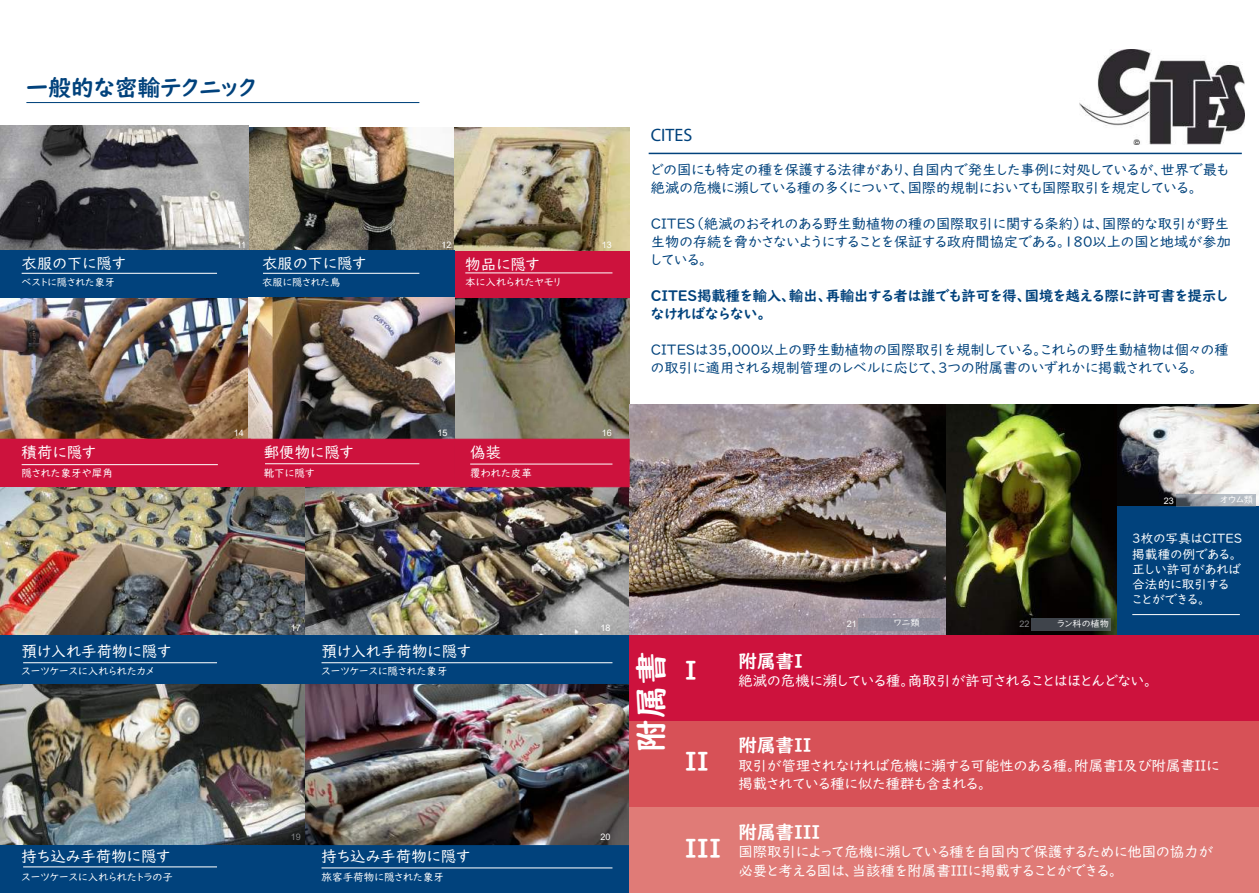
<style>
.page{position:relative;width:1259px;height:893px;background:#fff}
.page>*{position:absolute;margin:0;border:0;box-sizing:border-box;transform-origin:0 0}
.t1{font:32.25px "UD Digi Kyokasho NK B";color:#fff}
.t2{font:25.65px "UD Digi Kyokasho NK B";color:#fff}
.t3{font:22.65px "UD Digi Kyokasho NK B";color:#01427c}
.t4{font:18.45px "UD Digi Kyokasho NK B";color:#fff}
.t5{font:18px "Myriad Pro";color:#01427c}
.t6{font:15.45px "UD Digi Kyokasho NK R";color:#fff}
.t7{font:14.4px/18.5px "UD Digi Kyokasho NK R";color:#fff}
.t8{font:14.25px/18px "UD Digi Kyokasho NK R";color:#01427c}
.t9{font:14.25px/18px "UD Digi Kyokasho NK B";color:#01427c}
.t10{font:12.75px/15.3px "UD Digi Kyokasho NK R";color:#fff}
.t11{font:10.5px "UD Digi Kyokasho NK R";color:#fff}
.t12{font:10.35px "UD Digi Kyokasho NK R";color:#fff}
.t13{font:9.3px "UD Digi Kyokasho NK R";color:#fff}
.t14{font:9px "Arial";color:#fff}
.t15{font:9px "Arial";color:#828487}
</style>
<div class="page">
<hr style="left:26px;top:102px;width:393px;height:1px;background:#01427c">
<img style="left:0;top:298px;width:248px;height:141px">
<img style="left:454px;top:298px;width:175px;height:141px">
<img style="left:0;top:487px;width:306px;height:358px">
<img style="left:306px;top:487px;width:323px;height:148px">
<img style="left:306px;top:684px;width:323px;height:161px">
<img style="left:248px;top:128px;width:206px;height:123px">
<img style="left:0;top:125px;width:248px;height:126px">
<img style="left:1116px;top:404px;width:143px;height:102px">
<div style="left:1116px;top:506px;width:143px;height:129px;background:#01427c"></div>
<hr style="left:1132px;top:614px;width:107px;height:1px;background:#fff">
<img style="left:629px;top:404px;width:487px;height:231px">
<svg style="left:1176px;top:494px;width:79px;height:12px"></svg>
<svg style="left:1031px;top:618px;width:80px;height:12px"></svg>
<div style="left:858px;top:618px;width:82px;height:12px;background:#8b8c9a"></div>
<div style="left:453px;top:439px;width:176px;height:48px;background:#cd123d"></div>
<div style="left:454px;top:251px;width:175px;height:47px;background:#cd123d"></div>
<hr style="left:465px;top:273px;width:147px;height:1px;background:#fff">
<hr style="left:470px;top:464px;width:142px;height:1px;background:#fff">
<img style="left:454px;top:128px;width:175px;height:123px">
<div style="left:306px;top:845px;width:323px;height:48px;background:#01427c"></div>
<div style="left:0;top:845px;width:306px;height:48px;background:#01427c"></div>
<hr style="left:23px;top:866px;width:194px;height:1px;background:#fff">
<hr style="left:321px;top:867px;width:291px;height:1px;background:#fff">
<div style="left:0;top:635px;width:315px;height:49px;background:#01427c"></div>
<div style="left:306px;top:635px;width:323px;height:49px;background:#01427c"></div>
<div style="left:0;top:251px;width:454px;height:47px;background:#01427c"></div>
<hr style="left:22px;top:273px;width:195px;height:1px;background:#fff">
<hr style="left:263px;top:273px;width:156px;height:1px;background:#fff">
<div style="left:629px;top:635px;width:630px;height:86px;background:#cd123d"></div>
<div style="left:629px;top:721px;width:630px;height:87px;background:#d75157"></div>
<div style="left:629px;top:808px;width:630px;height:85px;background:#e07b77"></div>
<hr style="left:23px;top:662px;width:194px;height:1px;background:#fff">
<hr style="left:321px;top:662px;width:291px;height:1px;background:#fff">
<hr style="left:648px;top:153px;width:593px;height:1px;background:#01427c">
<img style="left:1079px;top:50px;width:165px;height:94px">
<img style="left:248px;top:298px;width:206px;height:141px">
<div style="left:0;top:439px;width:248px;height:48px;background:#cd123d"></div>
<hr style="left:22px;top:464px;width:196px;height:1px;background:#fff">
<div style="left:248px;top:439px;width:207px;height:48px;background:#cd123d;border:1px solid #cd123d"></div>
<hr style="left:265px;top:463px;width:154px;height:1px;background:#fff">
<h3 class="t3" style="left:26px;top:74px;width:232px">一般的な密輸テクニック</h3>
<p class="t14" style="left:237px;top:239px;width:11px">11</p>
<p class="t14" style="left:441px;top:239px;width:12px">12</p>
<p class="t14" style="left:602px;top:239px;width:12px">13</p>
<p class="t6" style="left:22px;top:255px;width:105px">衣服の下に隠す</p>
<p class="t12" style="left:22px;top:276px;width:95px">ベストに隠された象牙</p>
<p class="t6" style="left:262px;top:255px;width:105px">衣服の下に隠す</p>
<p class="t12" style="left:262px;top:276px;width:80px">衣服に隠された鳥</p>
<p class="t6" style="left:465px;top:255px;width:76px">物品に隠す</p>
<p class="t11" style="left:465px;top:276px;width:97px">本に入れられたヤモリ</p>
<p class="t14" style="left:234px;top:427px;width:12px">14</p>
<p class="t14" style="left:437px;top:427px;width:12px">15</p>
<p class="t14" style="left:602px;top:427px;width:12px">16</p>
<p class="t6" style="left:22px;top:444px;width:76px">積荷に隠す</p>
<p class="t11" style="left:22px;top:467px;width:93px">隠された象牙や犀角</p>
<p class="t6" style="left:264px;top:444px;width:91px">郵便物に隠す</p>
<p class="t11" style="left:264px;top:467px;width:52px">靴下に隠す</p>
<p class="t6" style="left:470px;top:444px;width:33px">偽装</p>
<p class="t11" style="left:470px;top:467px;width:63px">覆われた皮革</p>
<p class="t14" style="left:291px;top:622px;width:12px">17</p>
<p class="t14" style="left:600px;top:622px;width:12px">18</p>
<p class="t6" style="left:22px;top:642px;width:151px">預け入れ手荷物に隠す</p>
<p class="t11" style="left:22px;top:665px;width:134px">スーツケースに入れられたカメ</p>
<p class="t6" style="left:321px;top:642px;width:151px">預け入れ手荷物に隠す</p>
<p class="t11" style="left:321px;top:665px;width:128px">スーツケースに隠された象牙</p>
<p class="t6" style="left:22px;top:848px;width:150px">持ち込み手荷物に隠す</p>
<p class="t11" style="left:22px;top:871px;width:153px">スーツケースに入れられたトラの子</p>
<p class="t15" style="left:291px;top:830px;width:12px">19</p>
<p class="t14" style="left:600px;top:830px;width:12px">20</p>
<p class="t6" style="left:321px;top:848px;width:150px">持ち込み手荷物に隠す</p>
<p class="t11" style="left:321px;top:871px;width:124px">旅客手荷物に隠された象牙</p>
<p class="t5" style="left:651px;top:124px;width:43px">CITES</p>
<p class="t8" style="left:651px;top:161px;width:579px">どの国にも特定の種を保護する法律があり、自国内で発生した事例に対処しているが、世界で最も絶滅の危機に瀕している種の多くについて、国際的規制においても国際取引を規定している。</p>
<p class="t8" style="left:651px;top:215px;width:581px">CITES（絶滅のおそれのある野生動植物の種の国際取引に関する条約）は、国際的な取引が野生生物の存続を脅かさないようにすることを保証する政府間協定である。180以上の国と地域が参加している。</p>
<p class="t9" style="left:651px;top:287px;width:578px">CITES掲載種を輸入、輸出、再輸出する者は誰でも許可を得、国境を越える際に許可書を提示しなければならない。</p>
<p class="t8" style="left:651px;top:341px;width:579px">CITESは35,000以上の野生動植物の国際取引を規制している。これらの野生動植物は個々の種の取引に適用される規制管理のレベルに応じて、3つの附属書のいずれかに掲載されている。</p>
<p class="t14" style="left:1164px;top:494px;width:12px">23</p>
<p class="t13" style="left:1220px;top:494px;width:35px">オウム類</p>
<h1 class="t1" style="left:632px;top:752px;width:101px;rotate:-90deg">附属書</h1>
<h2 class="t2" style="left:685px;top:655px;width:14px">I</h2>
<p class="t13" style="left:894px;top:617px;width:27px">ワニ類</p>
<p class="t13" style="left:1057px;top:618px;width:53px">ラン科の植物</p>
<p class="t14" style="left:847px;top:617px;width:12px">21</p>
<p class="t15" style="left:1019px;top:617px;width:12px">22</p>
<p class="t10" style="left:1132px;top:531px;width:111px">3枚の写真はCITES掲載種の例である。正しい許可があれば合法的に取引することができる。</p>
<p class="t4" style="left:738px;top:650px;width:66px">附属書I</p>
<p class="t7" style="left:738px;top:672px;width:414px">絶滅の危機に瀕している種。商取引が許可されることはほとんどない。</p>
<h2 class="t2" style="left:685px;top:746px;width:26px">II</h2>
<h2 class="t2" style="left:685px;top:833px;width:38px">III</h2>
<p class="t4" style="left:738px;top:734px;width:74px">附属書II</p>
<p class="t7" style="left:738px;top:756px;width:482px">取引が管理されなければ危機に瀕する可能性のある種。附属書I及び附属書IIに掲載されている種に似た種群も含まれる。</p>
<p class="t4" style="left:738px;top:821px;width:83px">附属書III</p>
<p class="t7" style="left:738px;top:843px;width:476px">国際取引によって危機に瀕している種を自国内で保護するために他国の協力が必要と考える国は、当該種を附属書IIIに掲載することができる。</p>
</div>
